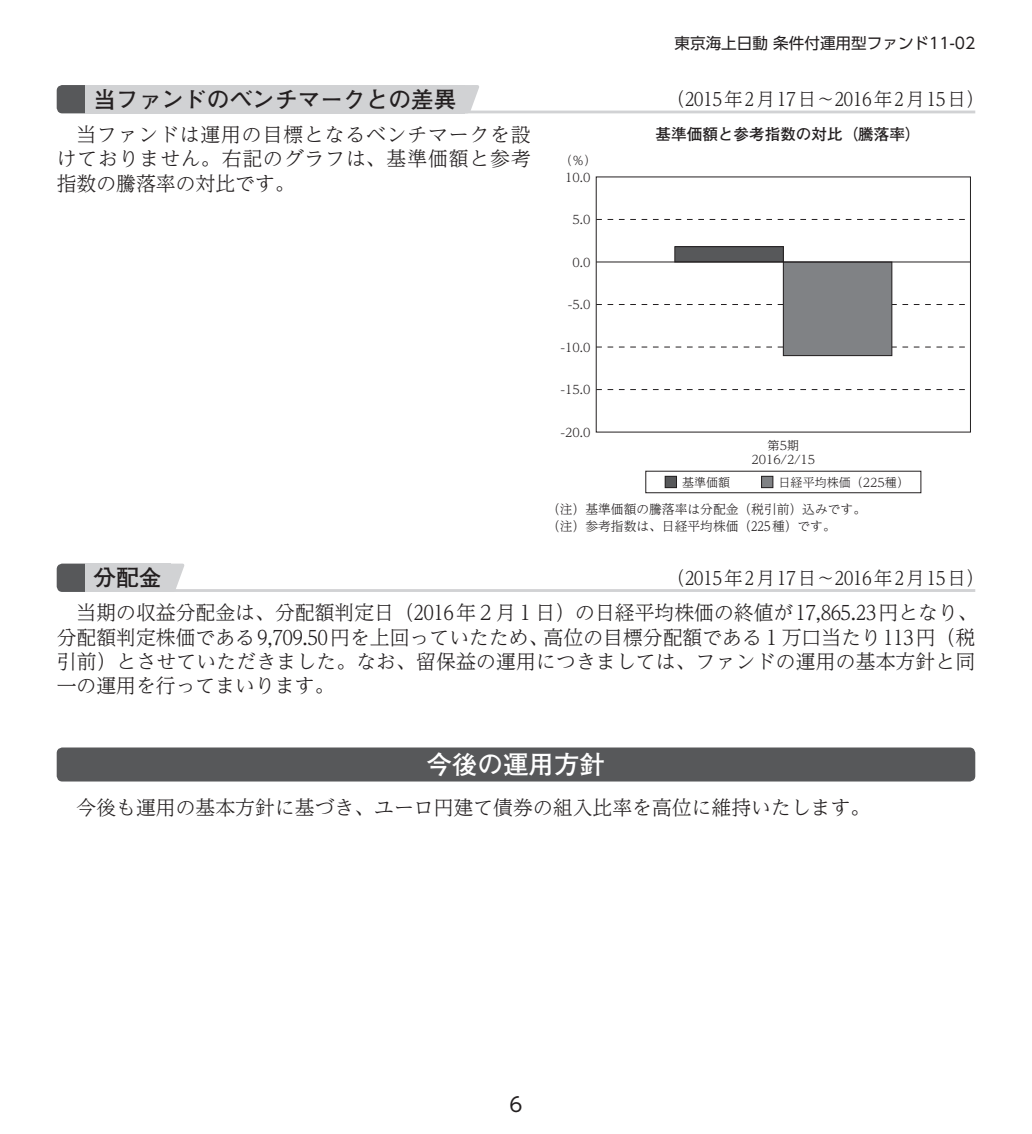
<style>
.page{position:relative;width:1032px;height:1134px;background:#fff}
.page>*{position:absolute;margin:0;border:0;box-sizing:border-box;transform-origin:0 0}
.t1{font:700 25.6px "Futo Go B101 Pro";color:#fff}
.t2{font:700 22.6px "Futo Go B101 Pro";color:#231f20}
.t3{font:300 19.8px/24.4px "UD Reimin Pro";color:#231f20;text-align:justify}
.t4{font:19.8px "UD Shin Go Pro";color:#231f20}
.t5{font:300 18.4px "UD Reimin Pro";color:#231f20}
.t6{font:15.6px "UD Shin Go Pro";color:#231f20}
.t7{font:700 15.6px "Futo Go B101 Pro";color:#231f20}
.t8{font:300 12.8px/16.4px "UD Reimin Pro";color:#231f20}
.t9{font:300 12px/14.2px "UD Reimin Pro";color:#231f20;text-align:center}
</style>
<div class="page">
<hr style="left:85px;top:111px;width:890px;height:2px;background:#d1d2d4">
<svg style="left:57px;top:85px;width:28px;height:28px"></svg>
<div style="left:85px;top:85px;width:380px;height:28px;background:#d1d2d4"></div>
<svg style="left:465px;top:85px;width:14px;height:26px"></svg>
<hr style="left:85px;top:589px;width:890px;height:3px;background:#d1d2d4">
<svg style="left:57px;top:564px;width:28px;height:28px"></svg>
<div style="left:85px;top:564px;width:85px;height:28px;background:#d1d2d4"></div>
<svg style="left:170px;top:564px;width:15px;height:25px"></svg>
<div style="left:57px;top:747px;width:918px;height:34px;background:#57585a;border-radius:6px"></div>
<div style="left:645px;top:471px;width:276px;height:22px;border:1px solid #231f20"></div>
<div style="left:665px;top:476px;width:11px;height:12px;background:#57585a"></div>
<div style="left:665px;top:476px;width:12px;height:12px;border:1px solid #231f20"></div>
<div style="left:761px;top:476px;width:12px;height:12px;background:#808285"></div>
<div style="left:761px;top:476px;width:12px;height:12px;border:1px solid #231f20"></div>
<svg style="left:598px;top:389px;width:367px;height:1px"></svg>
<svg style="left:598px;top:347px;width:367px;height:1px"></svg>
<svg style="left:598px;top:304px;width:367px;height:1px"></svg>
<svg style="left:598px;top:219px;width:367px;height:1px"></svg>
<div style="left:675px;top:247px;width:108px;height:15px;background:#57585a"></div>
<div style="left:674px;top:246px;width:109px;height:16px;border:1px solid #231f20"></div>
<div style="left:783px;top:262px;width:109px;height:94px;background:#808285"></div>
<div style="left:783px;top:262px;width:109px;height:94px;border:1px solid #231f20"></div>
<hr style="left:596px;top:262px;width:374px;height:1px;background:#231f20">
<p class="t6" style="left:674px;top:31px;width:302px">東京海上日動 条件付運用型ファンド11-02</p>
<p class="t2" style="left:94px;top:81px;width:364px">当ファンドのベンチマークとの差異</p>
<p class="t5" style="left:666px;top:84px;width:319px">（2015年 2月 17日～2016年 2月 15日）</p>
<p class="t3" style="left:57px;top:121px;width:476px;text-indent:20px">当ファンドは運用の目標となるベンチマークを設けておりません。右記のグラフは、基準価額と参考指数の騰落率の対比です。</p>
<p class="t7" style="left:655px;top:122px;width:267px">基準価額と参考指数の対比（騰落率）</p>
<p class="t9" style="left:560px;top:153px;width:38px">（％）</p>
<p class="t9" style="left:565px;top:170px;width:27px">10.0</p>
<p class="t9" style="left:573px;top:212px;width:19px">5.0</p>
<p class="t9" style="left:573px;top:255px;width:19px">0.0</p>
<p class="t9" style="left:568px;top:297px;width:24px">-5.0</p>
<p class="t9" style="left:560px;top:340px;width:31px">-10.0</p>
<p class="t9" style="left:560px;top:382px;width:31px">-15.0</p>
<p class="t9" style="left:560px;top:425px;width:31px">-20.0</p>
<p class="t9" style="left:751px;top:438px;width:65px">第5期<br>2016/2/15</p>
<p class="t8" style="left:547px;top:501px;width:320px">（注）基準価額の騰落率は分配金（税引前）込みです。（注）参考指数は、日経平均株価（225種）です。</p>
<p class="t9" style="left:682px;top:475px;width:50px">基準価額</p>
<p class="t9" style="left:778px;top:475px;width:132px">日経平均株価（225種）</p>
<p class="t2" style="left:94px;top:560px;width:70px">分配金</p>
<p class="t5" style="left:667px;top:563px;width:319px">（2015年 2月 17日～2016年 2月 15日）</p>
<p class="t3" style="left:57px;top:600px;width:922px;text-align:left;text-indent:20px">当期の収益分配金は、分配額判定日（2016年2月1日）の日経平均株価の終値が 17,865.23円となり、分配額判定株価である 9,709.50円を上回っていたため、高位の目標分配額である1万口当たり 113円（税引前）とさせていただきました。なお、留保益の運用につきましては、ファンドの運用の基本方針と同一の運用を行ってまいります。</p>
<p class="t1" style="left:426px;top:744px;width:180px">今後の運用方針</p>
<p class="t3" style="left:77px;top:795px;width:795px">今後も運用の基本方針に基づき、ユーロ円建て債券の組入比率を高位に維持いたします。</p>
<p class="t4" style="left:509px;top:1088px;width:15px">6</p>
</div>
